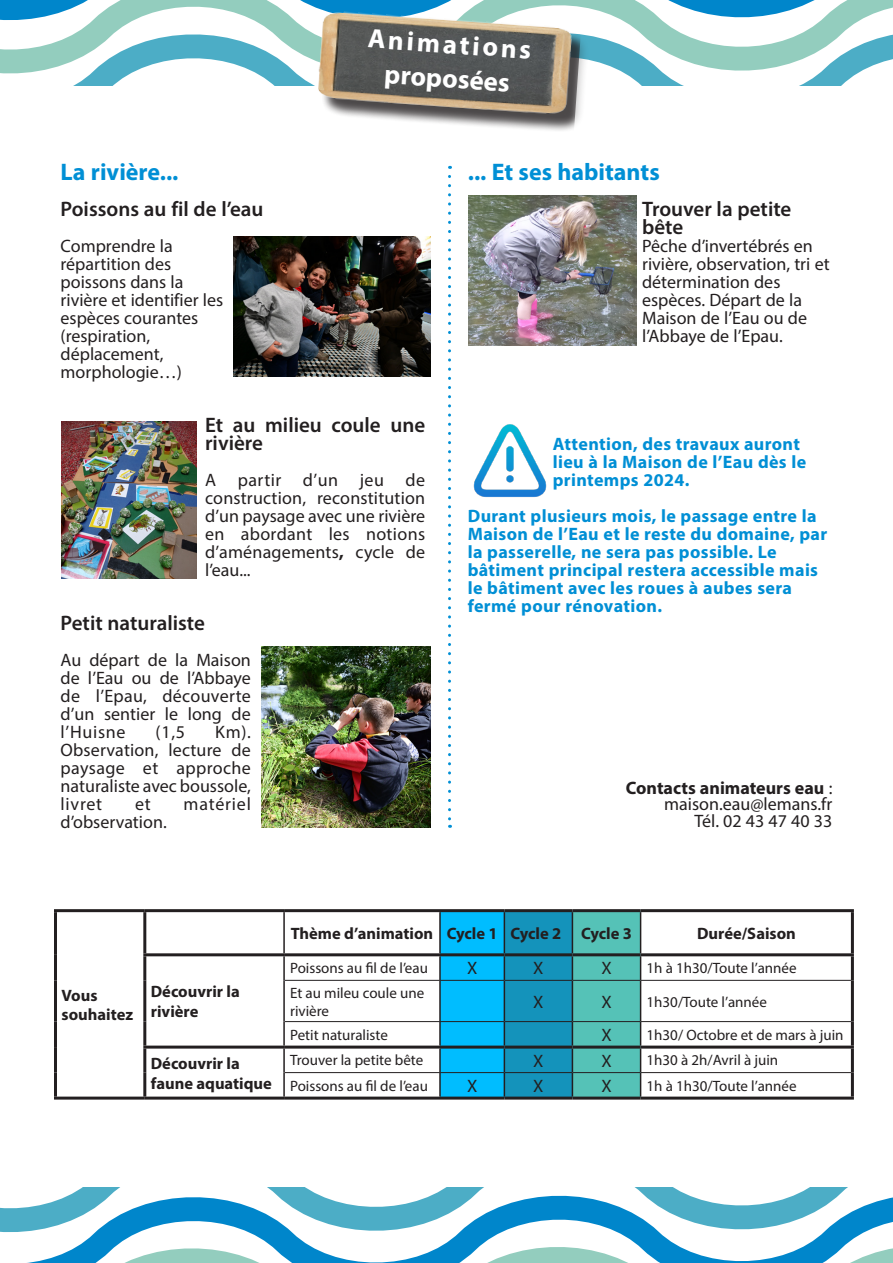
<style>
.page{position:relative;width:893px;height:1263px;background:#fff}
.page>*{position:absolute;margin:0;border:0;box-sizing:border-box;transform-origin:0 0}
.t1{font:700 27px/34.5px "Myriad Pro";color:#fff;text-align:center}
.Normal_e{font:700 24px "Myriad Pro";color:#008fd5}
.Normal_e-2{font:600 21px/18px "Myriad Pro";color:#231f20}
.Normal_e-3{font:18px/18px "Myriad Pro";color:#231f20;text-align:justify}
.Normal_e-4{font:700 18px/18px "Myriad Pro";letter-spacing:.02em;color:#008fd5}
.Normal_e-5{font:700 18px "Myriad Pro";color:#231f20}
.Normal_e-6{font:18px "Myriad Pro";letter-spacing:.045em;color:#231f20}
.t2{font:700 16.5px/19.8px "Myriad Pro";color:#231f20}
.t3{font:15px/18px "Myriad Pro";color:#231f20}
.s1{font-weight:700}
.s2{font-weight:400}
</style>
<div class="page">
<svg style="left:0;top:55px;width:893px;height:31px"></svg>
<svg style="left:0;top:1187px;width:893px;height:26px"></svg>
<svg style="left:0;top:0;width:893px;height:53px"></svg>
<svg style="left:0;top:1213px;width:893px;height:50px"></svg>
<img style="left:234px;top:236px;width:196px;height:141px">
<img style="left:469px;top:196px;width:168px;height:150px">
<svg style="left:448px;top:176px;width:3px;height:652px"></svg>
<div style="left:321px;top:16px;width:269px;height:116px;background:#231f20;opacity:.25"></div>
<div style="left:321px;top:16px;width:262px;height:116px;background:#231f20;opacity:.75"></div>
<img style="left:314px;top:10px;width:261px;height:107px">
<hr style="left:145px;top:909px;width:139px;height:3px;background:#231f20">
<hr style="left:284px;top:909px;width:156px;height:3px;background:#231f20">
<hr style="left:641px;top:909px;width:213px;height:3px;background:#231f20">
<hr style="left:851px;top:912px;width:3px;height:41px;background:#231f20">
<hr style="left:143px;top:953px;width:141px;height:3px;background:#231f20">
<hr style="left:284px;top:953px;width:156px;height:3px;background:#231f20">
<hr style="left:641px;top:953px;width:213px;height:3px;background:#231f20">
<hr style="left:851px;top:956px;width:3px;height:24px;background:#231f20">
<hr style="left:851px;top:980px;width:3px;height:41px;background:#231f20">
<hr style="left:851px;top:1021px;width:3px;height:24px;background:#231f20">
<hr style="left:143px;top:1045px;width:141px;height:3px;background:#231f20">
<hr style="left:284px;top:1045px;width:156px;height:3px;background:#231f20">
<hr style="left:641px;top:1045px;width:213px;height:3px;background:#231f20">
<hr style="left:851px;top:1048px;width:3px;height:24px;background:#231f20">
<hr style="left:851px;top:1072px;width:3px;height:24px;background:#231f20">
<hr style="left:145px;top:1096px;width:139px;height:3px;background:#231f20">
<hr style="left:284px;top:1096px;width:156px;height:3px;background:#231f20">
<hr style="left:440px;top:1096px;width:64px;height:3px;background:#231f20">
<hr style="left:504px;top:1096px;width:68px;height:3px;background:#231f20">
<hr style="left:572px;top:1096px;width:69px;height:3px;background:#231f20">
<hr style="left:641px;top:1096px;width:213px;height:3px;background:#231f20">
<hr style="left:283px;top:912px;width:2px;height:41px;background:#231f20">
<hr style="left:283px;top:956px;width:2px;height:24px;background:#231f20">
<hr style="left:283px;top:980px;width:2px;height:41px;background:#231f20">
<hr style="left:283px;top:1021px;width:2px;height:24px;background:#231f20">
<hr style="left:283px;top:1048px;width:2px;height:24px;background:#231f20">
<hr style="left:283px;top:1072px;width:2px;height:24px;background:#231f20">
<hr style="left:440px;top:909px;width:64px;height:3px;background:#231f20">
<hr style="left:504px;top:909px;width:68px;height:3px;background:#231f20">
<hr style="left:572px;top:909px;width:69px;height:3px;background:#231f20">
<hr style="left:439px;top:912px;width:2px;height:41px;background:#231f20">
<hr style="left:439px;top:956px;width:2px;height:24px;background:#231f20">
<hr style="left:439px;top:981px;width:2px;height:40px;background:#231f20">
<hr style="left:439px;top:1022px;width:2px;height:23px;background:#231f20">
<hr style="left:439px;top:1048px;width:2px;height:24px;background:#231f20">
<hr style="left:439px;top:1073px;width:2px;height:23px;background:#231f20">
<svg style="left:440px;top:911px;width:201px;height:187px;background:#23a5c1"></svg>
<hr style="left:285px;top:980px;width:155px;height:1px;background:#231f20">
<hr style="left:440px;top:980px;width:64px;height:1px;background:#231f20">
<hr style="left:504px;top:980px;width:68px;height:1px;background:#231f20">
<hr style="left:572px;top:980px;width:69px;height:1px;background:#231f20">
<hr style="left:641px;top:980px;width:210px;height:1px;background:#231f20">
<hr style="left:285px;top:1021px;width:155px;height:1px;background:#231f20">
<hr style="left:440px;top:1021px;width:64px;height:1px;background:#231f20">
<hr style="left:504px;top:1021px;width:68px;height:1px;background:#231f20">
<hr style="left:572px;top:1021px;width:69px;height:1px;background:#231f20">
<hr style="left:641px;top:1021px;width:210px;height:1px;background:#231f20">
<hr style="left:285px;top:1072px;width:155px;height:1px;background:#231f20">
<hr style="left:440px;top:1072px;width:64px;height:1px;background:#231f20">
<hr style="left:504px;top:1072px;width:68px;height:1px;background:#231f20">
<hr style="left:572px;top:1072px;width:69px;height:1px;background:#231f20">
<hr style="left:641px;top:1072px;width:210px;height:1px;background:#231f20">
<hr style="left:54px;top:909px;width:91px;height:3px;background:#231f20">
<hr style="left:54px;top:912px;width:3px;height:43px;background:#231f20">
<hr style="left:143px;top:912px;width:3px;height:41px;background:#231f20">
<hr style="left:54px;top:955px;width:3px;height:25px;background:#231f20">
<hr style="left:143px;top:956px;width:3px;height:24px;background:#231f20">
<hr style="left:54px;top:980px;width:3px;height:41px;background:#231f20">
<hr style="left:143px;top:980px;width:3px;height:41px;background:#231f20">
<hr style="left:54px;top:1021px;width:3px;height:26px;background:#231f20">
<hr style="left:143px;top:1021px;width:3px;height:24px;background:#231f20">
<hr style="left:54px;top:1047px;width:3px;height:25px;background:#231f20">
<hr style="left:143px;top:1048px;width:3px;height:24px;background:#231f20">
<hr style="left:54px;top:1072px;width:3px;height:24px;background:#231f20">
<hr style="left:143px;top:1072px;width:3px;height:24px;background:#231f20">
<hr style="left:54px;top:1096px;width:91px;height:3px;background:#231f20">
<img style="left:261px;top:646px;width:169px;height:182px">
<img style="left:62px;top:421px;width:134px;height:157px">
<img style="left:473px;top:424px;width:74px;height:73px">
<p class="t1" style="left:369px;top:20px;width:165px;rotate:4deg">Animations proposées</p>
<p class="Normal_e" style="left:61px;top:156px;width:119px">La rivière...</p>
<p class="Normal_e-2" style="left:61px;top:199px;width:204px">Poissons au fil de l’eau</p>
<p class="Normal_e-3" style="left:61px;top:237px;width:164px;text-align:left">Comprendre la répartition des poissons dans la rivière et identifier les espèces courantes (respiration, déplacement, morphologie…)</p>
<p class="Normal_e-2" style="left:205px;top:415px;width:222px">Et au milieu coule une rivière</p>
<p class="Normal_e-3" style="left:205px;top:471px;width:222px">A partir d’un jeu de construction, reconstitution d’un paysage avec une rivière en abordant les notions d’aménagements<span class="s1">,</span> cycle de l’eau...</p>
<p class="Normal_e-2" style="left:61px;top:613px;width:146px">Petit naturaliste</p>
<p class="Normal_e-3" style="left:61px;top:651px;width:192px">Au départ de la Maison de l’Eau ou de l’Abbaye de l’Epau, découverte d’un sentier le long de l’Huisne</p>
<p class="Normal_e-3" style="left:61px;top:723px;width:192px;text-indent:154px">Km).<br>Observation, lecture de paysage et approche naturaliste avec boussole, livret</p>
<p class="Normal_e-3" style="left:156px;top:723px;width:31px">(1,5</p>
<p class="Normal_e-3" style="left:135px;top:795px;width:17px">et</p>
<p class="Normal_e-6" style="left:184px;top:793px;width:69px">matériel</p>
<p class="Normal_e-3" style="left:61px;top:813px;width:108px">d’observation.</p>
<p class="Normal_e" style="left:468px;top:156px;width:193px">... Et ses habitants</p>
<p class="Normal_e-2" style="left:642px;top:199px;width:151px">Trouver la petite bête</p>
<p class="Normal_e-3" style="left:642px;top:237px;width:189px;text-align:left">Pêche d’invertébrés en rivière, observation, tri et détermination des espèces. Départ de la<br>Maison de l’Eau ou de l’Abbaye de l’Epau.</p>
<p class="Normal_e-4" style="left:553px;top:434px;width:255px">Attention, des travaux auront lieu à la Maison de l’Eau dès le printemps 2024.</p>
<p class="Normal_e-4" style="left:468px;top:506px;width:361px">Durant plusieurs mois, le passage entre la Maison de l’Eau et le reste du domaine, par la passerelle, ne sera pas possible. Le bâtiment principal restera accessible mais le bâtiment avec les roues à aubes sera fermé pour rénovation.</p>
<p class="Normal_e-5" style="left:626px;top:776px;width:208px">Contacts animateurs eau <span class="s2">:</span></p>
<p class="Normal_e-3" style="left:664px;top:795px;width:170px">maison.eau@lemans.fr</p>
<p class="Normal_e-3" style="left:695px;top:811px;width:139px">Tél. 02 43 47 40 33</p>
<p class="t2" style="left:62px;top:985px;width:38px">Vous</p>
<p class="t2" style="left:62px;top:1004px;width:73px">souhaitez</p>
<p class="t2" style="left:151px;top:981px;width:90px">Découvrir la rivière</p>
<p class="t2" style="left:291px;top:923px;width:144px">Thème d’animation</p>
<p class="t2" style="left:447px;top:923px;width:52px">Cycle 1</p>
<p class="t2" style="left:510px;top:923px;width:52px">Cycle 2</p>
<p class="t2" style="left:581px;top:923px;width:52px">Cycle 3</p>
<p class="t2" style="left:697px;top:923px;width:100px">Durée/Saison</p>
<p class="t3" style="left:290px;top:959px;width:139px">Poissons au fil de l’eau</p>
<p class="Normal_e-3" style="left:467px;top:959px;width:12px">X</p>
<p class="Normal_e-3" style="left:533px;top:959px;width:12px">X</p>
<p class="Normal_e-3" style="left:601px;top:959px;width:12px">X</p>
<p class="t3" style="left:647px;top:959px;width:151px">1h à 1h30/Toute l’année</p>
<p class="t3" style="left:290px;top:983px;width:136px">Et au mileu coule une rivière</p>
<p class="Normal_e-3" style="left:533px;top:992px;width:12px">X</p>
<p class="Normal_e-3" style="left:601px;top:992px;width:12px">X</p>
<p class="t3" style="left:647px;top:992px;width:122px">1h30/Toute l’année</p>
<p class="t3" style="left:290px;top:1026px;width:99px">Petit naturaliste</p>
<p class="Normal_e-3" style="left:601px;top:1026px;width:12px">X</p>
<p class="t3" style="left:647px;top:1026px;width:198px">1h30/ Octobre et de mars à juin</p>
<p class="t2" style="left:151px;top:1053px;width:123px">Découvrir la faune aquatique</p>
<p class="t3" style="left:290px;top:1051px;width:135px">Trouver la petite bête</p>
<p class="Normal_e-3" style="left:533px;top:1051px;width:12px">X</p>
<p class="Normal_e-3" style="left:601px;top:1051px;width:12px">X</p>
<p class="t3" style="left:647px;top:1051px;width:133px">1h30 à 2h/Avril à juin</p>
<p class="t3" style="left:290px;top:1077px;width:139px">Poissons au fil de l’eau</p>
<p class="Normal_e-3" style="left:467px;top:1077px;width:12px">X</p>
<p class="Normal_e-3" style="left:533px;top:1077px;width:12px">X</p>
<p class="Normal_e-3" style="left:601px;top:1077px;width:12px">X</p>
<p class="t3" style="left:647px;top:1077px;width:151px">1h à 1h30/Toute l’année</p>
</div>
